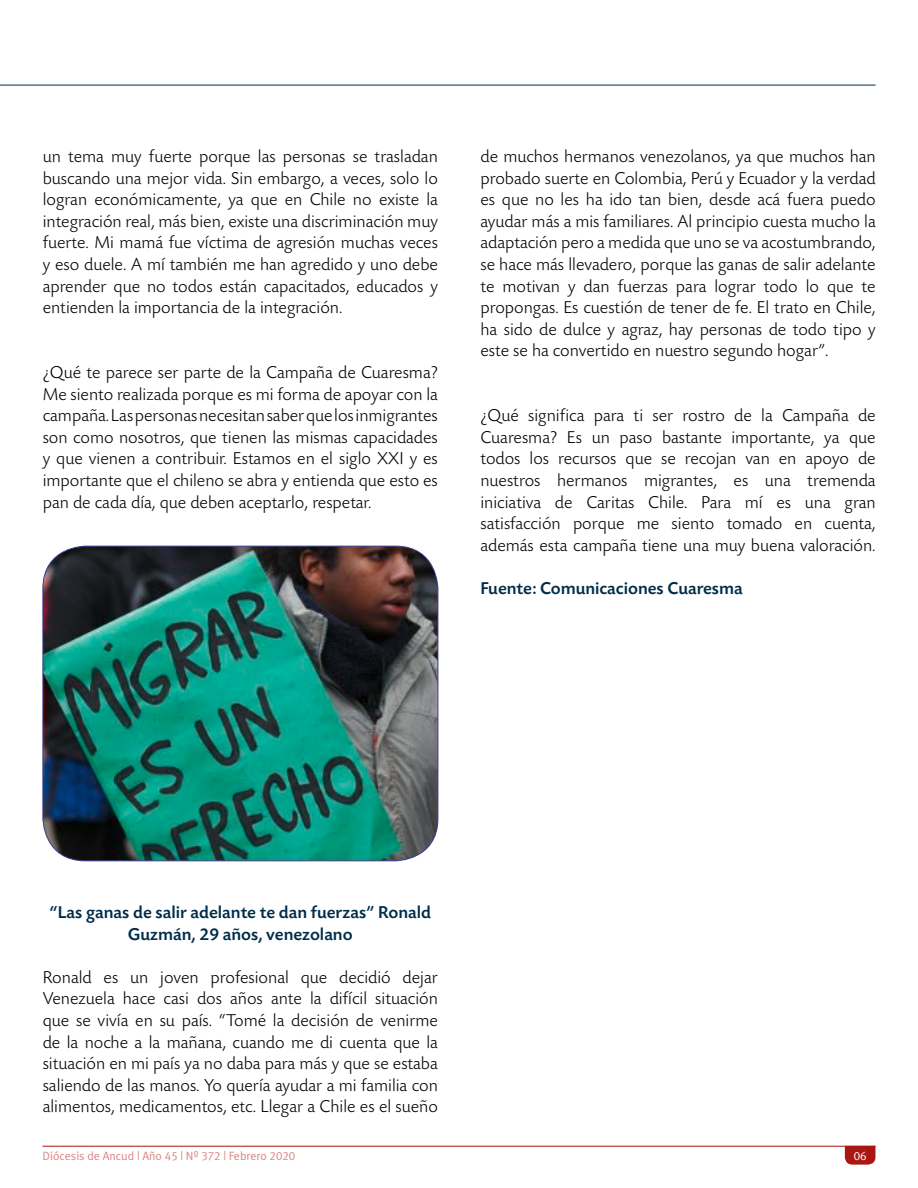
<style>
.page{position:relative;width:918px;height:1188px;background:#fff}
.page>*{position:absolute;margin:0;border:0;box-sizing:border-box;transform-origin:0 0}
.t1{font:300 18px/21.6px "Today SB";color:#000;text-align:justify}
.t2{font:500 18px/21.6px "Today SB";color:#002d4b;text-align:center}
.t3{font:12px "Meta Plus Normal";color:#dc8583}
.t4{font:12px "Meta Plus Normal Caps";color:#fff}
.s1{font-family:"Meta Plus Normal Caps"}
</style>
<div class="page">
<svg style="left:845px;top:1147px;width:30px;height:18px"></svg>
<hr style="left:43px;top:1146px;width:832px;height:1px;background:#a91713">
<hr style="left:0;top:85px;width:876px;height:1px;background:#002d4b">
<img style="left:43px;top:546px;width:395px;height:315px">
<p class="t1" style="left:43px;top:146px;width:397px">un tema muy fuerte porque las personas se trasladan buscando una mejor vida. Sin embargo, a veces, solo lo logran económicamente, ya que en Chile no existe la integración real, más bien, existe una discriminación muy fuerte. Mi mamá fue víctima de agresión muchas veces y eso duele. A mí también me han agredido y uno debe aprender que no todos están capacitados, educados y entienden la importancia de la integración.</p>
<p class="t1" style="left:43px;top:362px;width:397px">¿Qué te parece ser parte de la Campaña de Cuaresma?<br>Me siento realizada porque es mi forma de apoyar con la campaña. Las personas necesitan saber que los inmigrantes son como nosotros, que tienen las mismas capacidades y que vienen a contribuir. Estamos en el siglo XXI y es importante que el chileno se abra y entienda que esto es pan de cada día, que deben aceptarlo, respetar.</p>
<p class="t1" style="left:480px;top:146px;width:397px">de muchos hermanos venezolanos, ya que muchos han probado suerte en Colombia, Perú y Ecuador y la verdad es que no les ha ido tan bien, desde acá fuera puedo ayudar más a mis familiares. Al principio cuesta mucho la adaptación pero a medida que uno se va acostumbrando, se hace más llevadero, porque las ganas de salir adelante te motivan y dan fuerzas para lograr todo lo que te propongas. Es cuestión de tener de fe. El trato en Chile, ha sido de dulce y agraz, hay personas de todo tipo y este se ha convertido en nuestro segundo hogar”.</p>
<p class="t1" style="left:480px;top:405px;width:397px">¿Qué significa para ti ser rostro de la Campaña de Cuaresma? Es un paso bastante importante, ya que todos los recursos que se recojan van en apoyo de nuestros hermanos migrantes, es una tremenda iniciativa de Caritas Chile. Para mí es una gran satisfacción porque me siento tomado en cuenta, además esta campaña tiene una muy buena valoración.</p>
<p class="t2" style="left:480px;top:578px;width:264px">Fuente: Comunicaciones Cuaresma</p>
<p class="t2" style="left:50px;top:902px;width:383px">“Las ganas de salir adelante te dan fuerzas” Ronald<br>Guzmán, 29 años, venezolano</p>
<p class="t1" style="left:43px;top:967px;width:397px">Ronald es un joven profesional que decidió dejar Venezuela hace casi dos años ante la difícil situación que se vivía en su país. “Tomé la decisión de venirme de la noche a la mañana, cuando me di cuenta que la situación en mi país ya no daba para más y que se estaba saliendo de las manos. Yo quería ayudar a mi familia con alimentos, medicamentos, etc. Llegar a Chile es el sueño</p>
<p class="t3" style="left:43px;top:1149px;width:254px">Diócesis de Ancud | Año <span class="s1">45</span> | Nº <span class="s1">372</span> | Febrero <span class="s1">2020</span></p>
<p class="t4" style="left:854px;top:1149px;width:14px">06</p>
</div>
